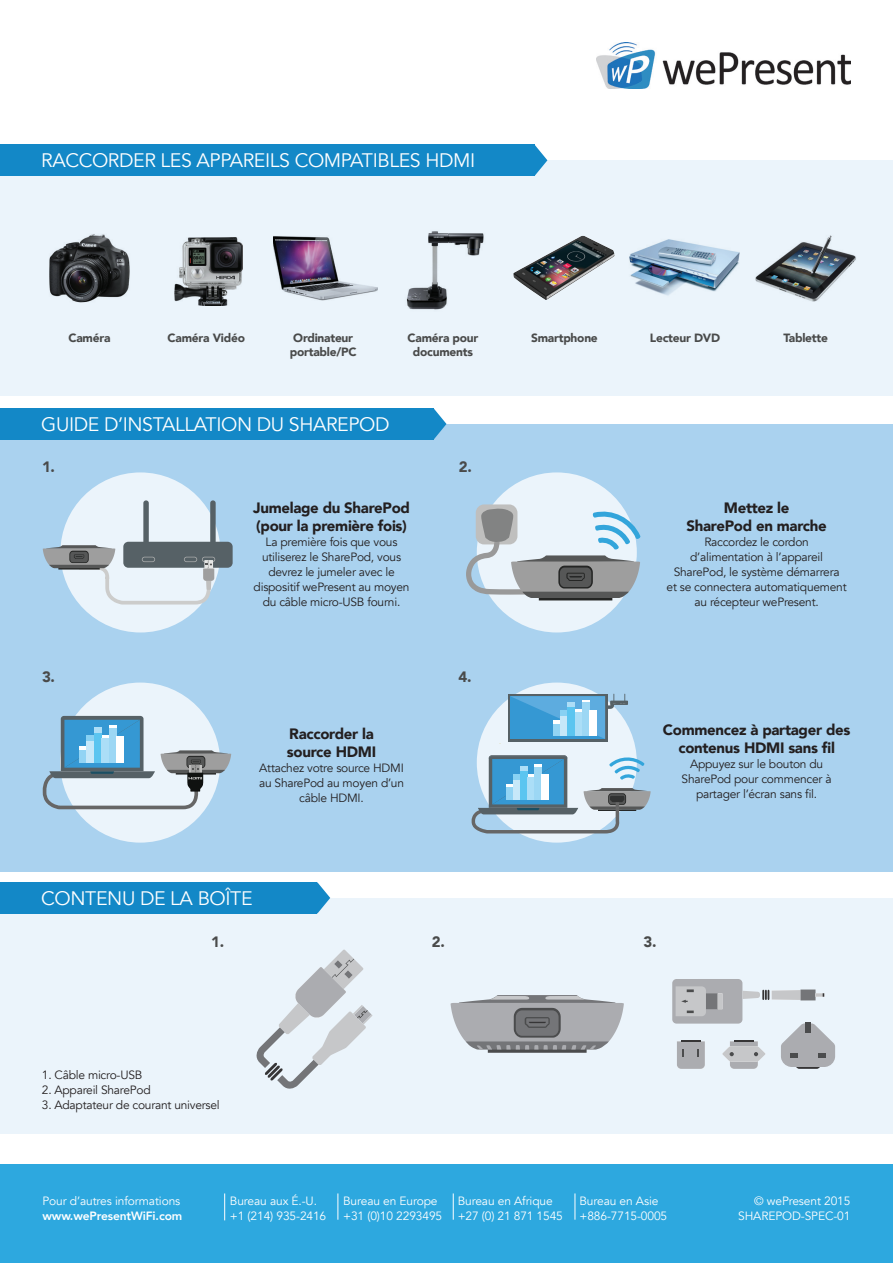
<style>
.page{position:relative;width:893px;height:1263px;background:#fff}
.page>*{position:absolute;margin:0;border:0;box-sizing:border-box;transform-origin:0 0}
.t1{font:19.5px "Avenir";letter-spacing:-.02em;color:#fff}
.t2{font:900 15px/18px "Avenir";letter-spacing:-.02em;color:#231f20}
.t3{font:900 15px "Avenir";color:#494a4a}
.t4{font:12px/15px "Avenir";letter-spacing:-.02em;color:#231f20;text-align:center}
.t5{font:12px/15px "Avenir";letter-spacing:-.01em;color:#fff}
.t6{font:900 12px/14.4px "Avenir";letter-spacing:-.02em;color:#494a4a}
.t7{font:800 12px "Avenir";letter-spacing:-.01em;color:#fff}
</style>
<div class="page">
<div style="left:0;top:1165px;width:893px;height:98px;background:#2da8df"></div>
<svg style="left:224px;top:1193px;width:1px;height:27px"></svg>
<svg style="left:337px;top:1193px;width:1px;height:27px"></svg>
<svg style="left:453px;top:1193px;width:1px;height:27px"></svg>
<svg style="left:575px;top:1193px;width:1px;height:27px"></svg>
<div style="left:0;top:160px;width:893px;height:235px;background:#ebf4fb"></div>
<div style="left:0;top:898px;width:893px;height:235px;background:#ebf4fb"></div>
<div style="left:0;top:882px;width:317px;height:32px;background:#1388c7"></div>
<svg style="left:317px;top:882px;width:13px;height:32px"></svg>
<div style="left:0;top:145px;width:534px;height:31px;background:#1388c7"></div>
<svg style="left:534px;top:145px;width:13px;height:31px"></svg>
<img style="left:755px;top:235px;width:101px;height:67px">
<img style="left:629px;top:239px;width:111px;height:57px">
<img style="left:513px;top:236px;width:102px;height:64px">
<div style="left:0;top:424px;width:893px;height:448px;background:#aad2ef"></div>
<div style="left:0;top:408px;width:434px;height:32px;background:#1388c7"></div>
<svg style="left:434px;top:409px;width:12px;height:30px"></svg>
<div style="left:60px;top:472px;width:160px;height:160px;background:#ebf4fb;border-radius:50%"></div>
<div style="left:60px;top:682px;width:160px;height:161px;background:#ebf4fb;border-radius:50%"></div>
<div style="left:477px;top:472px;width:160px;height:160px;background:#ebf4fb;border-radius:50%"></div>
<div style="left:477px;top:682px;width:160px;height:161px;background:#ebf4fb;border-radius:50%"></div>
<div style="left:123px;top:542px;width:110px;height:26px;background:#566166;border-radius:5px"></div>
<div style="left:143px;top:500px;width:6px;height:47px;background:#566166;border-radius:3px"></div>
<div style="left:210px;top:500px;width:6px;height:47px;background:#566166;border-radius:3px"></div>
<svg style="left:43px;top:545px;width:172px;height:59px"></svg>
<svg style="left:43px;top:716px;width:188px;height:93px"></svg>
<div style="left:87px;top:741px;width:7px;height:21px;background:#c6e8f9"></div>
<div style="left:87px;top:735px;width:7px;height:6px;background:#88d1f3"></div>
<div style="left:109px;top:725px;width:8px;height:6px;background:#fff"></div>
<div style="left:94px;top:727px;width:8px;height:6px;background:#addef7"></div>
<div style="left:94px;top:732px;width:8px;height:30px;background:#5bc5f0"></div>
<div style="left:102px;top:738px;width:7px;height:24px;background:#abdef7"></div>
<div style="left:109px;top:728px;width:8px;height:34px;background:#9cd7f4"></div>
<div style="left:117px;top:735px;width:7px;height:27px;background:#fff"></div>
<div style="left:508px;top:694px;width:99px;height:47px;background:#566166"></div>
<hr style="left:610px;top:701px;width:18px;height:4px;background:#566166">
<svg style="left:510px;top:694px;width:115px;height:45px"></svg>
<svg style="left:472px;top:755px;width:179px;height:78px"></svg>
<div style="left:476px;top:504px;width:41px;height:40px;background:#bfbfbe;border-radius:8px"></div>
<svg style="left:466px;top:507px;width:175px;height:93px"></svg>
<svg style="left:781px;top:1023px;width:54px;height:46px"></svg>
<div style="left:818px;top:1053px;width:8px;height:5px;background:#4b4c4d"></div>
<div style="left:790px;top:1053px;width:8px;height:5px;background:#4b4c4d"></div>
<div style="left:805px;top:1022px;width:6px;height:10px;background:#4b4c4d"></div>
<svg style="left:722px;top:1040px;width:43px;height:29px"></svg>
<svg style="left:677px;top:1040px;width:28px;height:29px"></svg>
<div style="left:672px;top:979px;width:70px;height:44px;background:#abacb0;border-radius:4px"></div>
<div style="left:706px;top:993px;width:12px;height:16px;background:#747578"></div>
<hr style="left:718px;top:993px;width:4px;height:16px;background:#c6c7c9">
<svg style="left:676px;top:986px;width:30px;height:30px"></svg>
<svg style="left:742px;top:990px;width:58px;height:10px"></svg>
<div style="left:800px;top:989px;width:15px;height:11px;background:#747578"></div>
<svg style="left:815px;top:993px;width:9px;height:4px"></svg>
<svg style="left:451px;top:995px;width:173px;height:58px;background:#a1a3a7"></svg>
<svg style="left:256px;top:949px;width:117px;height:140px"></svg>
<img style="left:49px;top:234px;width:81px;height:69px">
<img style="left:175px;top:238px;width:67px;height:67px">
<img style="left:406px;top:231px;width:78px;height:79px">
<img style="left:273px;top:236px;width:104px;height:65px">
<img style="left:596px;top:43px;width:254px;height:45px">
<h1 class="t1" style="left:41px;top:149px;width:435px">RACCORDER LES APPAREILS COMPATIBLES HDMI</h1>
<p class="t6" style="left:68px;top:330px;width:43px">Caméra</p>
<p class="t6" style="left:168px;top:330px;width:79px">Caméra Vidéo</p>
<p class="t6" style="left:290px;top:330px;width:68px">Ordinateur portable/PC</p>
<p class="t6" style="left:407px;top:330px;width:72px;text-align:center">Caméra pour documents</p>
<p class="t6" style="left:531px;top:330px;width:68px">Smartphone</p>
<p class="t6" style="left:650px;top:330px;width:72px">Lecteur DVD</p>
<p class="t6" style="left:783px;top:330px;width:46px">Tablette</p>
<h1 class="t1" style="left:41px;top:412px;width:350px">GUIDE D’INSTALLATION DU SHAREPOD</h1>
<p class="t3" style="left:42px;top:454px;width:15px">1.</p>
<p class="t3" style="left:459px;top:454px;width:15px">2.</p>
<p class="t2" style="left:253px;top:499px;width:158px">Jumelage du SharePod (pour la première fois)</p>
<p class="t4" style="left:254px;top:535px;width:157px">La première fois que vous utiliserez le SharePod, vous devrez le jumeler avec le dispositif wePresent au moyen du câble micro-USB fourni.</p>
<p class="t2" style="left:687px;top:499px;width:142px;text-align:center">Mettez le<br>SharePod en marche</p>
<p class="t4" style="left:667px;top:535px;width:182px">Raccordez le cordon d’alimentation à l’appareil<br>SharePod, le système démarrera<br>et se connectera automatiquement au récepteur wePresent.</p>
<p class="t3" style="left:42px;top:664px;width:15px">3.</p>
<p class="t3" style="left:458px;top:664px;width:15px">4.</p>
<p class="t2" style="left:287px;top:724px;width:91px">Raccorder la source HDMI</p>
<p class="t4" style="left:259px;top:760px;width:146px">Attachez votre source HDMI au SharePod au moyen d’un câble HDMI.</p>
<p class="t2" style="left:663px;top:720px;width:189px;text-align:center">Commencez à partager des contenus HDMI sans fil</p>
<p class="t4" style="left:682px;top:756px;width:152px">Appuyez sur le bouton du<br>SharePod pour commencer à partager l’écran sans fil.</p>
<h1 class="t1" style="left:41px;top:886px;width:213px">CONTENU DE LA BOÎTE</h1>
<p class="t3" style="left:211px;top:928px;width:15px">1.</p>
<p class="t3" style="left:432px;top:928px;width:15px">2.</p>
<p class="t3" style="left:643px;top:928px;width:15px">3.</p>
<p class="t4" style="left:42px;top:1068px;width:102px">1. Câble micro-USB</p>
<p class="t4" style="left:42px;top:1083px;width:110px">2. Appareil SharePod</p>
<p class="t4" style="left:42px;top:1098px;width:179px">3. Adaptateur de courant universel</p>
<p class="t5" style="left:43px;top:1194px;width:139px">Pour d’autres informations</p>
<p class="t7" style="left:43px;top:1207px;width:141px">www.wePresentWiFi.com</p>
<p class="t5" style="left:230px;top:1194px;width:98px">Bureau aux É.-U. +1 (214) 935-2416</p>
<p class="t5" style="left:458px;top:1194px;width:107px">Bureau en Afrique +27 (0) 21 871 1545</p>
<p class="t5" style="left:579px;top:1194px;width:89px">Bureau en Asie +886-7715-0005</p>
<p class="t5" style="left:738px;top:1194px;width:114px;text-align:right">© wePresent 2015<br>SHAREPOD-SPEC-01</p>
<p class="t5" style="left:343px;top:1194px;width:101px">Bureau en Europe +31 (0)10 2293495</p>
</div>
